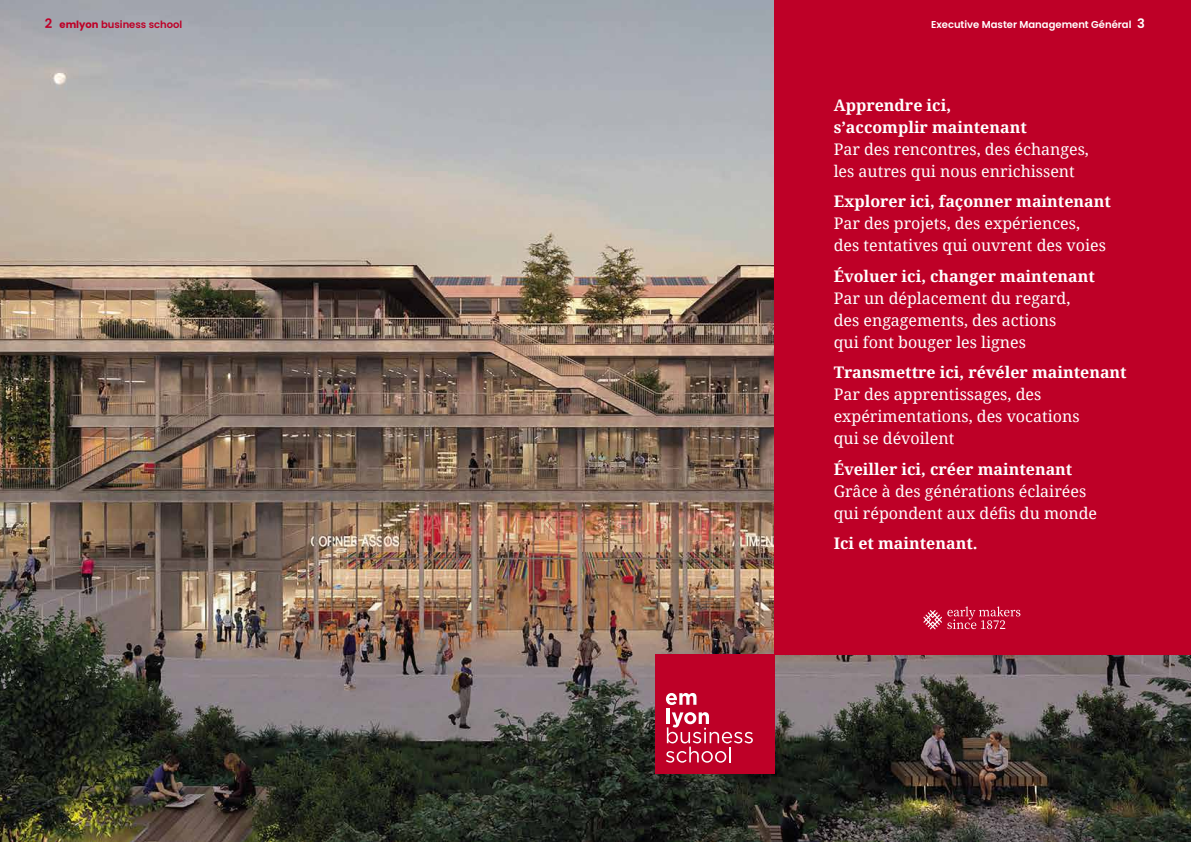
<style>
.page{position:relative;width:1191px;height:842px;background:#fff}
.page>*{position:absolute;margin:0;border:0;box-sizing:border-box;transform-origin:0 0}
.t1{font:16px/22px "Noto Serif";color:#fff}
.t2{font:700 16px/22px "Noto Serif";color:#fff}
.t3{font:600 10px "Poppins";color:#fff}
.t4{font:600 10px "Poppins";color:#be0027}
.s1{font-size:13px}
.s2{font-weight:700}
</style>
<div class="page">
<img style="left:0;top:0;width:1191px;height:842px">
<div style="left:774px;top:0;width:417px;height:655px;background:#be0027"></div>
<div style="left:655px;top:655px;width:119px;height:119px;background:#be0027"></div>
<svg style="left:666px;top:693px;width:30px;height:12px"></svg>
<hr style="left:666px;top:708px;width:4px;height:16px;background:#fff">
<svg style="left:666px;top:712px;width:87px;height:51px"></svg>
<svg style="left:923px;top:606px;width:97px;height:23px"></svg>
<p class="t4" style="left:45px;top:19px;width:139px"><span class="s1">2</span> <span class="s2">emlyon</span> business school</p>
<p class="t3" style="left:931px;top:19px;width:215px">Executive Master Management Général <span class="s1">3</span></p>
<p class="t2" style="left:833px;top:93px;width:195px">Apprendre ici, s’accomplir maintenant</p>
<p class="t1" style="left:833px;top:137px;width:257px">Par des rencontres, des échanges, les autres qui nous enrichissent</p>
<p class="t2" style="left:833px;top:190px;width:279px">Explorer ici, façonner maintenant</p>
<p class="t1" style="left:833px;top:212px;width:274px">Par des projets, des expériences, des tentatives qui ouvrent des voies</p>
<p class="t2" style="left:833px;top:264px;width:263px">Évoluer ici, changer maintenant</p>
<p class="t1" style="left:833px;top:286px;width:238px">Par un déplacement du regard, des engagements, des actions qui font bouger les lignes</p>
<p class="t2" style="left:833px;top:361px;width:294px">Transmettre ici, révéler maintenant</p>
<p class="t1" style="left:833px;top:383px;width:247px">Par des apprentissages, des expérimentations, des vocations qui se dévoilent</p>
<p class="t2" style="left:833px;top:457px;width:240px">Éveiller ici, créer maintenant</p>
<p class="t1" style="left:833px;top:479px;width:265px">Grâce à des générations éclairées qui répondent aux défis du monde</p>
<p class="t2" style="left:833px;top:532px;width:145px">Ici et maintenant.</p>
</div>
